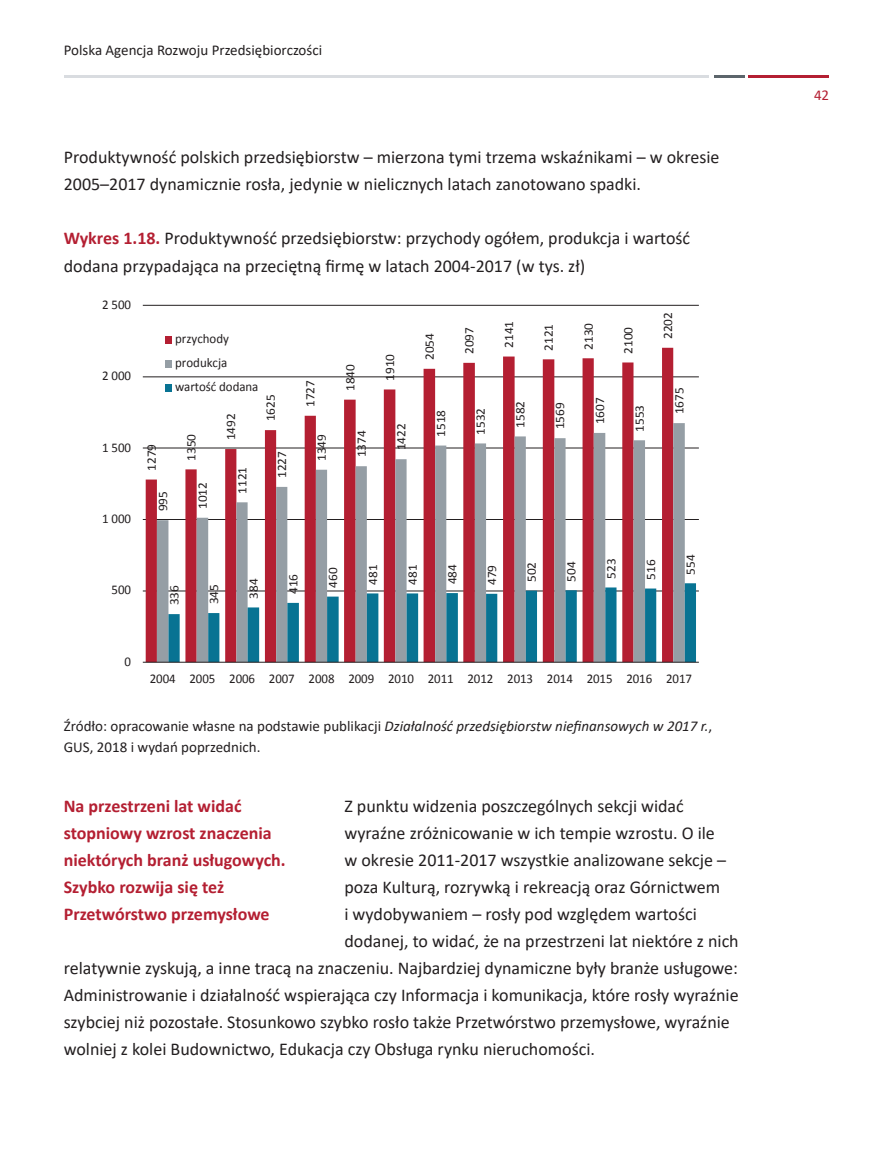
<style>
.page{position:relative;width:893px;height:1149px;background:#fff}
.page>*{position:absolute;margin:0;border:0;box-sizing:border-box;transform-origin:0 0}
.t1{font:18px/27px "Calibri";color:#231f20}
.t2{font:700 18px/27px "Calibri";color:#b41f32}
.t3{font:15px/21px "Calibri";color:#231f20}
.t4{font:15px "Calibri";color:#b41f32}
.t5{font:13.35px/24px "Calibri";letter-spacing:-.005em;color:#231f20}
.t6{font:12.9px "Calibri";letter-spacing:-.005em;color:#231f20}
.s1{font-weight:700;color:#b41f32}
.s2{font-style:italic}
</style>
<div class="page">
<hr style="left:748px;top:75px;width:81px;height:3px;background:#b41f32">
<hr style="left:714px;top:75px;width:30px;height:3px;background:#5c656b">
<hr style="left:64px;top:75px;width:644px;height:3px;background:#d9dce0">
<hr style="left:143px;top:590px;width:556px;height:1px;background:#231f20">
<hr style="left:143px;top:519px;width:556px;height:1px;background:#231f20">
<hr style="left:143px;top:447px;width:556px;height:1px;background:#231f20">
<hr style="left:143px;top:376px;width:556px;height:1px;background:#231f20">
<hr style="left:143px;top:305px;width:556px;height:1px;background:#231f20">
<svg style="left:146px;top:347px;width:527px;height:314px"></svg>
<svg style="left:157px;top:423px;width:528px;height:238px"></svg>
<svg style="left:168px;top:583px;width:528px;height:78px"></svg>
<hr style="left:143px;top:661px;width:556px;height:1px;background:#231f20">
<div style="left:165px;top:336px;width:7px;height:7px;background:#b41f32"></div>
<div style="left:165px;top:360px;width:7px;height:7px;background:#959ea5"></div>
<div style="left:165px;top:384px;width:7px;height:7px;background:#087393"></div>
<p class="t3" style="left:64px;top:39px;width:260px">Polska Agencja Rozwoju Przedsiębiorczości</p>
<p class="t1" style="left:64px;top:143px;width:657px">Produktywność polskich przedsiębiorstw – mierzona tymi trzema wskaźnikami – w okresie<br>2005–2017 dynamicznie rosła, jedynie w nielicznych latach zanotowano spadki.</p>
<p class="t1" style="left:64px;top:224px;width:628px"><span class="s1">Wykres 1.18.</span> Produktywność przedsiębiorstw: przychody ogółem, produkcja i wartość dodana przypadająca na przeciętną firmę w latach 2004-2017 (w tys. zł)</p>
<p class="t5" style="left:102px;top:292px;width:30px">2 500</p>
<p class="t5" style="left:102px;top:363px;width:30px">2 000</p>
<p class="t5" style="left:102px;top:434px;width:30px">1 500</p>
<p class="t5" style="left:102px;top:506px;width:30px">1 000</p>
<p class="t5" style="left:112px;top:577px;width:21px">500</p>
<p class="t5" style="left:175px;top:326px;width:85px">przychody produkcja wartość dodana</p>
<p class="t6" style="left:143px;top:470px;width:28px;rotate:-90deg">1279</p>
<p class="t6" style="left:183px;top:460px;width:28px;rotate:-90deg">1350</p>
<p class="t6" style="left:155px;top:511px;width:22px;rotate:-90deg">995</p>
<p class="t6" style="left:195px;top:509px;width:28px;rotate:-90deg">1012</p>
<p class="t6" style="left:223px;top:440px;width:28px;rotate:-90deg">1492</p>
<p class="t6" style="left:234px;top:493px;width:28px;rotate:-90deg">1121</p>
<p class="t6" style="left:263px;top:421px;width:28px;rotate:-90deg">1625</p>
<p class="t6" style="left:274px;top:478px;width:28px;rotate:-90deg">1227</p>
<p class="t6" style="left:302px;top:407px;width:28px;rotate:-90deg">1727</p>
<p class="t6" style="left:342px;top:391px;width:28px;rotate:-90deg">1840</p>
<p class="t6" style="left:382px;top:380px;width:28px;rotate:-90deg">1910</p>
<p class="t6" style="left:314px;top:461px;width:28px;rotate:-90deg">1349</p>
<p class="t6" style="left:353px;top:457px;width:28px;rotate:-90deg">1374</p>
<p class="t6" style="left:393px;top:450px;width:28px;rotate:-90deg">1422</p>
<p class="t6" style="left:421px;top:360px;width:28px;rotate:-90deg">2054</p>
<p class="t6" style="left:461px;top:354px;width:28px;rotate:-90deg">2097</p>
<p class="t6" style="left:501px;top:347px;width:28px;rotate:-90deg">2141</p>
<p class="t6" style="left:541px;top:350px;width:28px;rotate:-90deg">2121</p>
<p class="t6" style="left:580px;top:349px;width:28px;rotate:-90deg">2130</p>
<p class="t6" style="left:620px;top:353px;width:28px;rotate:-90deg">2100</p>
<p class="t6" style="left:433px;top:436px;width:28px;rotate:-90deg">1518</p>
<p class="t6" style="left:473px;top:434px;width:28px;rotate:-90deg">1532</p>
<p class="t6" style="left:512px;top:427px;width:28px;rotate:-90deg">1582</p>
<p class="t6" style="left:552px;top:429px;width:28px;rotate:-90deg">1569</p>
<p class="t6" style="left:592px;top:424px;width:28px;rotate:-90deg">1607</p>
<p class="t6" style="left:631px;top:431px;width:28px;rotate:-90deg">1553</p>
<p class="t6" style="left:660px;top:339px;width:28px;rotate:-90deg">2202</p>
<p class="t6" style="left:671px;top:414px;width:28px;rotate:-90deg">1675</p>
<p class="t6" style="left:166px;top:605px;width:22px;rotate:-90deg">336</p>
<p class="t6" style="left:206px;top:604px;width:22px;rotate:-90deg">345</p>
<p class="t6" style="left:246px;top:598px;width:22px;rotate:-90deg">384</p>
<p class="t6" style="left:285px;top:594px;width:22px;rotate:-90deg">416</p>
<p class="t6" style="left:325px;top:587px;width:22px;rotate:-90deg">460</p>
<p class="t6" style="left:365px;top:584px;width:22px;rotate:-90deg">481</p>
<p class="t6" style="left:404px;top:584px;width:22px;rotate:-90deg">481</p>
<p class="t6" style="left:444px;top:584px;width:22px;rotate:-90deg">484</p>
<p class="t6" style="left:484px;top:585px;width:22px;rotate:-90deg">479</p>
<p class="t6" style="left:524px;top:581px;width:22px;rotate:-90deg">502</p>
<p class="t6" style="left:563px;top:581px;width:22px;rotate:-90deg">504</p>
<p class="t6" style="left:603px;top:578px;width:22px;rotate:-90deg">523</p>
<p class="t6" style="left:643px;top:579px;width:22px;rotate:-90deg">516</p>
<p class="t6" style="left:682px;top:574px;width:22px;rotate:-90deg">554</p>
<p class="t5" style="left:125px;top:648px;width:8px">0</p>
<p class="t5" style="left:150px;top:666px;width:544px">2004 2005 2006 2007 2008 2009 2010 2011 2012 2013 2014 2015 2016 2017</p>
<p class="t3" style="left:64px;top:714px;width:650px">Źródło: opracowanie własne na podstawie publikacji <span class="s2">Działalność przedsiębiorstw niefinansowych w 2017 r.</span>,<br>GUS, 2018 i wydań poprzednich.</p>
<p class="t2" style="left:64px;top:792px;width:223px">Na przestrzeni lat widać stopniowy wzrost znaczenia niektórych branż usługowych.<br>Szybko rozwija się też<br>Przetwórstwo przemysłowe</p>
<p class="t1" style="left:344px;top:791px;width:341px">Z punktu widzenia poszczególnych sekcji widać</p>
<p class="t1" style="left:344px;top:818px;width:372px">wyraźne zróżnicowanie w ich tempie wzrostu. O ile</p>
<p class="t1" style="left:344px;top:845px;width:383px">w okresie 2011-2017 wszystkie analizowane sekcje –</p>
<p class="t1" style="left:344px;top:872px;width:377px">poza Kulturą, rozrywką i rekreacją oraz Górnictwem</p>
<p class="t1" style="left:344px;top:899px;width:354px">i wydobywaniem – rosły pod względem wartości</p>
<p class="t1" style="left:344px;top:926px;width:396px">dodanej, to widać, że na przestrzeni lat niektóre z nich</p>
<p class="t1" style="left:64px;top:953px;width:676px">relatywnie zyskują, a inne tracą na znaczeniu. Najbardziej dynamiczne były branże usługowe:</p>
<p class="t1" style="left:64px;top:980px;width:676px">Administrowanie i działalność wspierająca czy Informacja i komunikacja, które rosły wyraźnie</p>
<p class="t1" style="left:64px;top:1007px;width:668px">szybciej niż pozostałe. Stosunkowo szybko rosło także Przetwórstwo przemysłowe, wyraźnie</p>
<p class="t1" style="left:64px;top:1034px;width:533px">wolniej z kolei Budownictwo, Edukacja czy Obsługa rynku nieruchomości.</p>
<p class="t4" style="left:814px;top:85px;width:17px">42</p>
</div>
